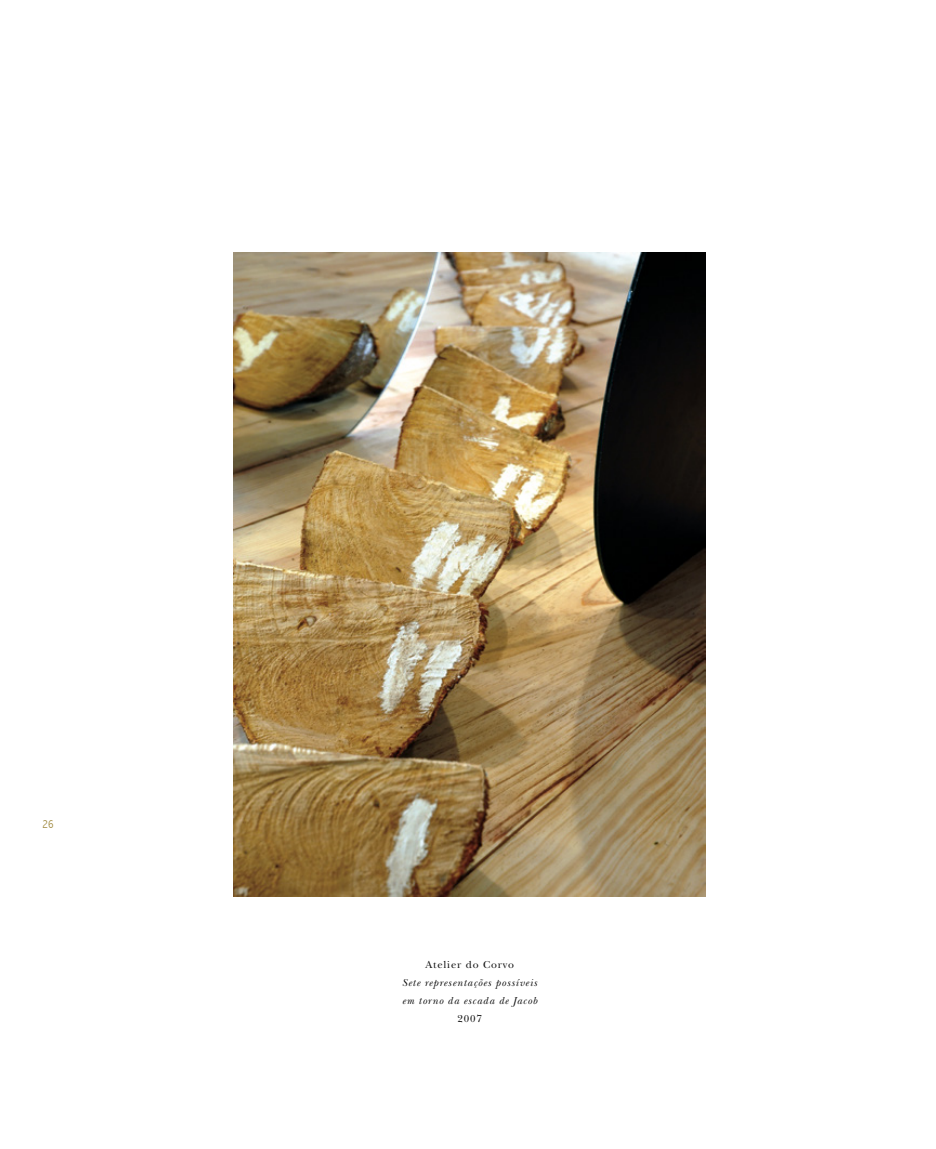
<style>
.page{position:relative;width:936px;height:1149px;background:#fff}
.page>*{position:absolute;margin:0;border:0;box-sizing:border-box;transform-origin:0 0}
.t1{font:300 condensed 12px "Abadi";color:#9e873c}
.t2{font:italic 10.5px/18px "New Baskerville Std";letter-spacing:.08em;color:#121212}
.t3{font:10.5px "New Baskerville Std";letter-spacing:.08em;color:#121212}
</style>
<div class="page">
<img style="left:233px;top:253px;width:472px;height:643px">
<p class="t1" style="left:43px;top:817px;width:12px">26</p>
<p class="t3" style="left:425px;top:958px;width:90px">Atelier do Corvo</p>
<p class="t2" style="left:402px;top:973px;width:136px">Sete representações possíveis em torno da escada de Jacob</p>
<p class="t3" style="left:457px;top:1012px;width:26px">2007</p>
</div>
